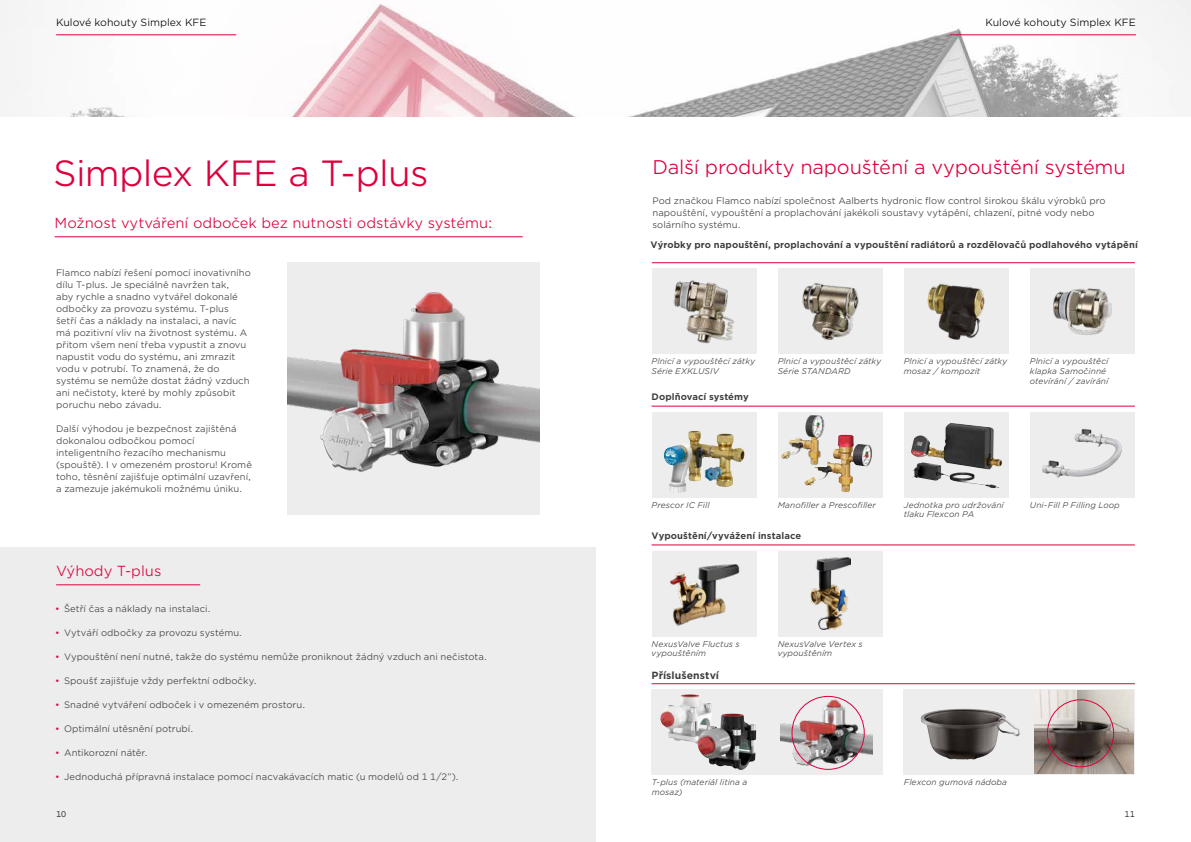
<style>
.page{position:relative;width:1191px;height:842px;background:#fff}
.page>*{position:absolute;margin:0;border:0;box-sizing:border-box;transform-origin:0 0}
.t1{font:35px "Gotham Office";letter-spacing:-.02em;color:#dc013d}
.t2{font:19px "Gotham Office";letter-spacing:-.01em;color:#dc013d}
.t3{font:14px "Gotham Office";color:#dc013d}
.t4{font:10px "Gotham Office";color:#000}
.t5{font:700 10px "Gotham Office";letter-spacing:.005em;color:#3c3c3b}
.t6{font:9px/12px "Gotham Office";letter-spacing:.005em;color:#3c3c3b}
.t7{font:700 9px "Gotham Office";letter-spacing:.005em;color:#3c3c3b}
.t8{font:italic 8px/9.6px "Gotham Office";letter-spacing:.005em;color:#3c3c3b}
.t9{font:8px "Gotham Office";color:#000}
.s1{color:#dc013d}
</style>
<div class="page">
<div style="left:0;top:547px;width:595px;height:295px;background:#ededed"></div>
<img style="left:0;top:0;width:1191px;height:117px">
<img style="left:287px;top:262px;width:252px;height:252px">
<hr style="left:55px;top:237px;width:468px;height:1px;background:#dc013d">
<hr style="left:56px;top:585px;width:144px;height:1px;background:#dc013d">
<div style="left:778px;top:269px;width:104px;height:85px;background:#ededed"></div>
<img style="left:802px;top:283px;width:57px;height:57px">
<div style="left:904px;top:269px;width:104px;height:85px;background:#ededed"></div>
<img style="left:927px;top:283px;width:58px;height:57px">
<div style="left:1030px;top:269px;width:104px;height:85px;background:#ededed"></div>
<img style="left:1053px;top:288px;width:59px;height:47px">
<div style="left:652px;top:269px;width:104px;height:85px;background:#ededed"></div>
<img style="left:673px;top:280px;width:62px;height:64px">
<hr style="left:652px;top:262px;width:482px;height:1px;background:#dc013d">
<svg style="left:652px;top:412px;width:104px;height:85px;background:#e2ded5"></svg>
<img style="left:664px;top:431px;width:55px;height:62px">
<svg style="left:778px;top:412px;width:104px;height:85px;background:#dfd8d3"></svg>
<img style="left:804px;top:435px;width:38px;height:52px">
<img style="left:778px;top:416px;width:48px;height:51px">
<div style="left:904px;top:412px;width:104px;height:85px;background:#ededed"></div>
<img style="left:911px;top:423px;width:91px;height:46px">
<div style="left:1030px;top:412px;width:104px;height:85px;background:#ededed"></div>
<img style="left:1042px;top:429px;width:80px;height:49px">
<hr style="left:651px;top:406px;width:483px;height:1px;background:#dc013d">
<div style="left:651px;top:551px;width:105px;height:85px;background:#ededed"></div>
<img style="left:670px;top:564px;width:70px;height:62px">
<div style="left:777px;top:551px;width:105px;height:85px;background:#ededed"></div>
<img style="left:810px;top:557px;width:40px;height:73px">
<hr style="left:651px;top:544px;width:483px;height:1px;background:#dc013d">
<div style="left:651px;top:690px;width:231px;height:85px;background:#ededed"></div>
<div style="left:903px;top:690px;width:231px;height:85px;background:#ededed"></div>
<img style="left:660px;top:694px;width:52px;height:50px">
<img style="left:697px;top:713px;width:59px;height:57px">
<img style="left:920px;top:709px;width:100px;height:51px">
<img style="left:1034px;top:691px;width:99px;height:82px">
<img style="left:780px;top:695px;width:92px;height:75px">
<div style="left:791px;top:696px;width:73px;height:74px;border:1px solid #dc013d;border-radius:50%"></div>
<div style="left:1047px;top:699px;width:67px;height:68px;border:1px solid #dc013d;border-radius:50%"></div>
<hr style="left:651px;top:683px;width:483px;height:1px;background:#dc013d">
<hr style="left:56px;top:35px;width:180px;height:1px;background:#dc013d">
<hr style="left:950px;top:35px;width:186px;height:1px;background:#dc013d">
<p class="t4" style="left:56px;top:16px;width:152px">Kulové kohouty Simplex KFE</p>
<p class="t4" style="left:985px;top:16px;width:152px">Kulové kohouty Simplex KFE</p>
<h1 class="t1" style="left:53px;top:150px;width:377px">Simplex KFE a T-plus</h1>
<h2 class="t2" style="left:652px;top:155px;width:475px">Další produkty napouštění a vypouštění systému</h2>
<h3 class="t3" style="left:55px;top:214px;width:439px">Možnost vytváření odboček bez nutnosti odstávky systému:</h3>
<p class="t6" style="left:56px;top:266px;width:196px">Flamco nabízí řešení pomocí inovativního dílu T-plus. Je speciálně navržen tak,<br>aby rychle a snadno vytvářel dokonalé odbočky za provozu systému. T-plus šetří čas a náklady na instalaci, a navíc má pozitivní vliv na životnost systému. A přitom všem není třeba vypustit a znovu napustit vodu do systému, ani zmrazit vodu v potrubí. To znamená, že do systému se nemůže dostat žádný vzduch ani nečistoty, které by mohly způsobit poruchu nebo závadu.</p>
<p class="t6" style="left:56px;top:422px;width:197px">Další výhodou je bezpečnost zajištěná dokonalou odbočkou pomocí inteligentního řezacího mechanismu (spouště). I v omezeném prostoru! Kromě toho, těsnění zajišťuje optimální uzavření, a zamezuje jakémukoli možnému úniku.</p>
<h3 class="t3" style="left:56px;top:562px;width:107px">Výhody T-plus</h3>
<p class="t6" style="left:55px;top:602px;width:157px"><span class="s1">•</span> Šetří čas a náklady na instalaci.</p>
<p class="t6" style="left:55px;top:626px;width:188px"><span class="s1">•</span> Vytváří odbočky za provozu systému.</p>
<p class="t6" style="left:55px;top:650px;width:433px"><span class="s1">•</span> Vypouštění není nutné, takže do systému nemůže proniknout žádný vzduch ani nečistota.</p>
<p class="t6" style="left:55px;top:674px;width:203px"><span class="s1">•</span> Spoušť zajišťuje vždy perfektní odbočky.</p>
<p class="t6" style="left:55px;top:698px;width:251px"><span class="s1">•</span> Snadné vytváření odboček i v omezeném prostoru.</p>
<p class="t6" style="left:55px;top:722px;width:139px"><span class="s1">•</span> Optimální utěsnění potrubí.</p>
<p class="t6" style="left:55px;top:746px;width:94px"><span class="s1">•</span> Antikorozní nátěr.</p>
<p class="t6" style="left:55px;top:770px;width:405px"><span class="s1">•</span> Jednoduchá přípravná instalace pomocí nacvakávacích matic (u modelů od 1 1/2”).</p>
<p class="t6" style="left:652px;top:194px;width:455px">Pod značkou Flamco nabízí společnost Aalberts hydronic flow control širokou škálu výrobků pro napouštění, vypouštění a proplachování jakékoli soustavy vytápění, chlazení, pitné vody nebo solárního systému.</p>
<p class="t7" style="left:650px;top:238px;width:489px">Výrobky pro napouštění, proplachování a vypouštění radiátorů a rozdělovačů podlahového vytápění</p>
<p class="t8" style="left:651px;top:356px;width:105px">Plnicí a vypouštěcí zátky<br>Série EXKLUSIV</p>
<p class="t7" style="left:651px;top:391px;width:99px">Doplňovací systémy</p>
<p class="t8" style="left:778px;top:356px;width:105px">Plnicí a vypouštěcí zátky<br>Série STANDARD</p>
<p class="t8" style="left:903px;top:356px;width:105px">Plnicí a vypouštěcí zátky mosaz / kompozit</p>
<p class="t8" style="left:1030px;top:356px;width:80px">Plnicí a vypouštěcí klapka Samočinné otevírání / zavírání</p>
<p class="t8" style="left:904px;top:500px;width:101px">Jednotka pro udržování tlaku Flexcon PA</p>
<p class="t8" style="left:651px;top:500px;width:60px">Prescor IC Fill</p>
<p class="t8" style="left:778px;top:500px;width:100px">Manofiller a Prescofiller</p>
<p class="t8" style="left:1030px;top:500px;width:91px">Uni-Fill P Filling Loop</p>
<p class="t7" style="left:651px;top:530px;width:151px">Vypouštění/vyvážení instalace</p>
<p class="t8" style="left:651px;top:639px;width:90px">NexusValve Fluctus s vypouštěním</p>
<p class="t5" style="left:651px;top:668px;width:69px">Příslušenství</p>
<p class="t8" style="left:777px;top:639px;width:87px">NexusValve Vertex s vypouštěním</p>
<p class="t8" style="left:652px;top:777px;width:97px">T-plus (materiál litina a mosaz)</p>
<p class="t8" style="left:904px;top:777px;width:105px">Flexcon gumová nádoba</p>
<p class="t9" style="left:56px;top:809px;width:12px">10</p>
<p class="t9" style="left:1124px;top:809px;width:12px">11</p>
</div>
